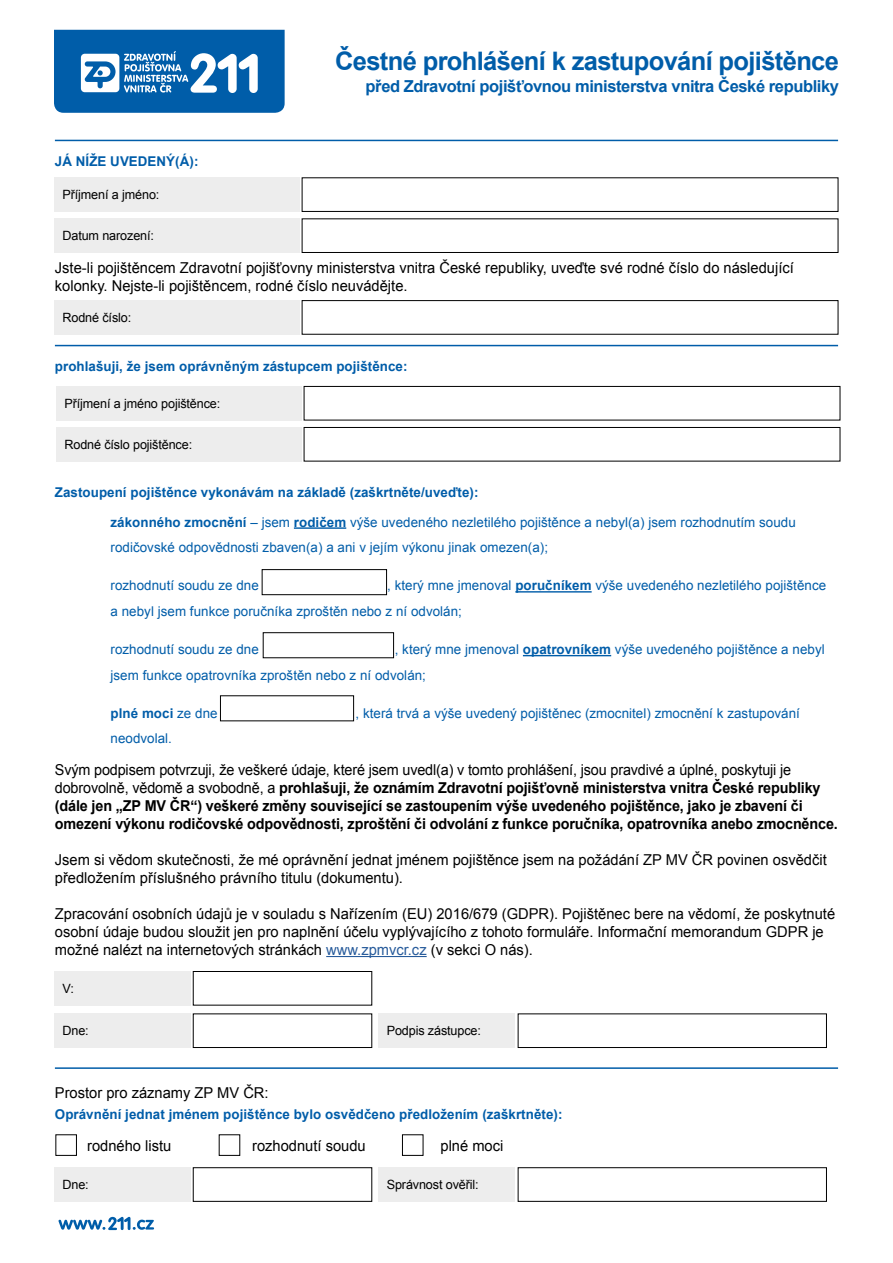
<style>
.page{position:relative;width:893px;height:1263px;background:#fff}
.page>*{position:absolute;margin:0;border:0;box-sizing:border-box;transform-origin:0 0}
.Normální{font:700 25.5px "Arial";letter-spacing:-.025em;color:#005da9}
.Normální-2{font:700 16.5px "Arial";letter-spacing:-.025em;color:#005da9}
.t1{font:15px/18px "Arial";color:#000}
.t2{font:700 15px/18px "Arial";letter-spacing:-.01em;color:#000;scale:.96 1}
.Normální-3{font:13.5px/25.5px "Arial";letter-spacing:.005em;color:#005da9}
.Normální-4{font:700 13.5px "Arial";letter-spacing:.005em;color:#005da9}
.Normální-5{font:12.75px "Arial";letter-spacing:-.01em;color:#000}
.s1{font-weight:700}
.s2{font-weight:400}
.s3{color:#275b9b}
</style>
<div class="page">
<svg style="left:54px;top:30px;width:231px;height:83px;background:#2d79b8"></svg>
<hr style="left:55px;top:140px;width:783px;height:1px;background:#005da9">
<hr style="left:55px;top:345px;width:783px;height:1px;background:#005da9">
<div style="left:54px;top:178px;width:245px;height:34px;background:#ededed"></div>
<div style="left:54px;top:1014px;width:136px;height:34px;background:#ededed"></div>
<div style="left:54px;top:1167px;width:136px;height:34px;background:#ededed"></div>
<div style="left:54px;top:971px;width:136px;height:34px;background:#ededed"></div>
<div style="left:378px;top:1014px;width:137px;height:34px;background:#ededed"></div>
<div style="left:378px;top:1167px;width:137px;height:34px;background:#ededed"></div>
<div style="left:54px;top:219px;width:245px;height:34px;background:#ededed"></div>
<div style="left:54px;top:300px;width:245px;height:34px;background:#ededed"></div>
<div style="left:302px;top:178px;width:536px;height:34px;border:1px solid #000"></div>
<div style="left:193px;top:1014px;width:179px;height:34px;border:1px solid #000"></div>
<div style="left:193px;top:1167px;width:179px;height:34px;border:1px solid #000"></div>
<div style="left:193px;top:971px;width:179px;height:34px;border:1px solid #000"></div>
<div style="left:518px;top:1014px;width:309px;height:34px;border:1px solid #000"></div>
<div style="left:518px;top:1167px;width:309px;height:34px;border:1px solid #000"></div>
<div style="left:302px;top:219px;width:536px;height:34px;border:1px solid #000"></div>
<div style="left:302px;top:300px;width:536px;height:34px;border:1px solid #000"></div>
<hr style="left:294px;top:527px;width:52px;height:2px;background:#005da9">
<hr style="left:515px;top:591px;width:77px;height:1px;background:#005da9">
<hr style="left:523px;top:655px;width:88px;height:1px;background:#005da9">
<hr style="left:326px;top:956px;width:101px;height:1px;background:#275b9b">
<svg style="left:59px;top:1217px;width:95px;height:13px"></svg>
<hr style="left:55px;top:1067px;width:783px;height:2px;background:#005da9">
<div style="left:56px;top:386px;width:245px;height:34px;background:#ededed"></div>
<div style="left:56px;top:427px;width:245px;height:34px;background:#ededed"></div>
<div style="left:304px;top:386px;width:536px;height:34px;border:1px solid #000"></div>
<div style="left:304px;top:427px;width:536px;height:34px;border:1px solid #000"></div>
<div style="left:262px;top:569px;width:125px;height:26px;border:1px solid #000"></div>
<div style="left:263px;top:632px;width:131px;height:26px;border:1px solid #000"></div>
<p class="Normální-4" style="left:55px;top:152px;width:145px">JÁ NÍŽE UVEDENÝ(Á):</p>
<p class="Normální-5" style="left:63px;top:186px;width:98px">Příjmení a jméno:</p>
<p class="Normální-5" style="left:63px;top:227px;width:93px">Datum narození:</p>
<p class="Normální" style="left:335px;top:44px;width:505px">Čestné prohlášení k zastupování pojištěnce</p>
<p class="Normální-2" style="left:366px;top:75px;width:475px">před Zdravotní pojišťovnou ministerstva vnitra České republiky</p>
<p class="t1" style="left:55px;top:259px;width:740px">Jste-li pojištěncem Zdravotní pojišťovny ministerstva vnitra České republiky, uveďte své rodné číslo do následující kolonky. Nejste-li pojištěncem, rodné číslo neuvádějte.</p>
<p class="Normální-5" style="left:63px;top:309px;width:70px">Rodné číslo:</p>
<p class="Normální-4" style="left:55px;top:358px;width:354px">prohlašuji, že jsem oprávněným zástupcem pojištěnce:</p>
<p class="Normální-5" style="left:64px;top:395px;width:157px">Příjmení a jméno pojištěnce:</p>
<p class="Normální-5" style="left:64px;top:436px;width:129px">Rodné číslo pojištěnce:</p>
<p class="Normální-4" style="left:55px;top:483px;width:425px">Zastoupení pojištěnce vykonávám na základě (zaškrtněte/uveďte):</p>
<p class="Normální-3" style="left:111px;top:509px;width:687px"><span class="s1">zákonného zmocnění</span> – jsem <span class="s1">rodičem</span> výše uvedeného nezletilého pojištěnce a nebyl(a) jsem rozhodnutím soudu rodičovské odpovědnosti zbaven(a) a ani v jejím výkonu jinak omezen(a);</p>
<p class="Normální-3" style="left:111px;top:573px;width:150px">rozhodnutí soudu ze dne</p>
<p class="Normální-3" style="left:111px;top:573px;width:717px;text-indent:277px">, který mne jmenoval <span class="s1">poručníkem</span> výše uvedeného nezletilého pojištěnce a nebyl jsem funkce poručníka zproštěn nebo z ní odvolán;</p>
<p class="Normální-3" style="left:111px;top:637px;width:150px">rozhodnutí soudu ze dne</p>
<p class="Normální-3" style="left:111px;top:637px;width:716px;text-indent:284px">, který mne jmenoval <span class="s1">opatrovníkem</span> výše uvedeného pojištěnce a nebyl jsem funkce opatrovníka zproštěn nebo z ní odvolán;</p>
<p class="Normální-4" style="left:111px;top:704px;width:109px">plné moci <span class="s2">ze dne</span></p>
<p class="Normální-3" style="left:356px;top:701px;width:446px">, která trvá a výše uvedený pojištěnec (zmocnitel) zmocnění k zastupování</p>
<p class="Normální-3" style="left:111px;top:726px;width:63px">neodvolal.</p>
<p class="t2" style="left:55px;top:761px;width:817px"><span class="s2">Svým podpisem potvrzuji, že veškeré údaje, které jsem uvedl(a) v tomto prohlášení, jsou pravdivé a úplné, poskytuji je dobrovolně, vědomě a svobodně, a</span> prohlašuji, že oznámím Zdravotní pojišťovně ministerstva vnitra České republiky (dále jen „ZP MV ČR“) veškeré změny související se zastoupením výše uvedeného pojištěnce, jako je zbavení či omezení výkonu rodičovské odpovědnosti, zproštění či odvolání z funkce poručníka, opatrovníka anebo zmocněnce.</p>
<p class="t1" style="left:55px;top:851px;width:773px">Jsem si vědom skutečnosti, že mé oprávnění jednat jménem pojištěnce jsem na požádání ZP MV ČR povinen osvědčit předložením příslušného právního titulu (dokumentu).</p>
<p class="t1" style="left:55px;top:905px;width:782px">Zpracování osobních údajů je v souladu s Nařízením (EU) 2016/679 (GDPR). Pojištěnec bere na vědomí, že poskytnuté osobní údaje budou sloužit jen pro naplnění účelu vyplývajícího z tohoto formuláře. Informační memorandum GDPR je možné nalézt na internetových stránkách <span class="s3">www.zpmvcr.cz</span> (v sekci O nás).</p>
<p class="Normální-5" style="left:63px;top:980px;width:13px">V:</p>
<p class="Normální-5" style="left:63px;top:1022px;width:28px">Dne:</p>
<p class="Normální-5" style="left:387px;top:1022px;width:96px">Podpis zástupce:</p>
<p class="t1" style="left:55px;top:1084px;width:215px">Prostor pro záznamy ZP MV ČR:</p>
<p class="t1" style="left:87px;top:1137px;width:86px">rodného listu</p>
<p class="t1" style="left:252px;top:1137px;width:115px">rozhodnutí soudu</p>
<p class="t1" style="left:441px;top:1137px;width:64px">plné moci</p>
<p class="Normální-4" style="left:55px;top:1106px;width:509px">Oprávnění jednat jménem pojištěnce bylo osvědčeno předložením (zaškrtněte):</p>
<p class="Normální-5" style="left:63px;top:1176px;width:28px">Dne:</p>
<p class="Normální-5" style="left:387px;top:1176px;width:93px">Správnost ověřil:</p>
</div>
